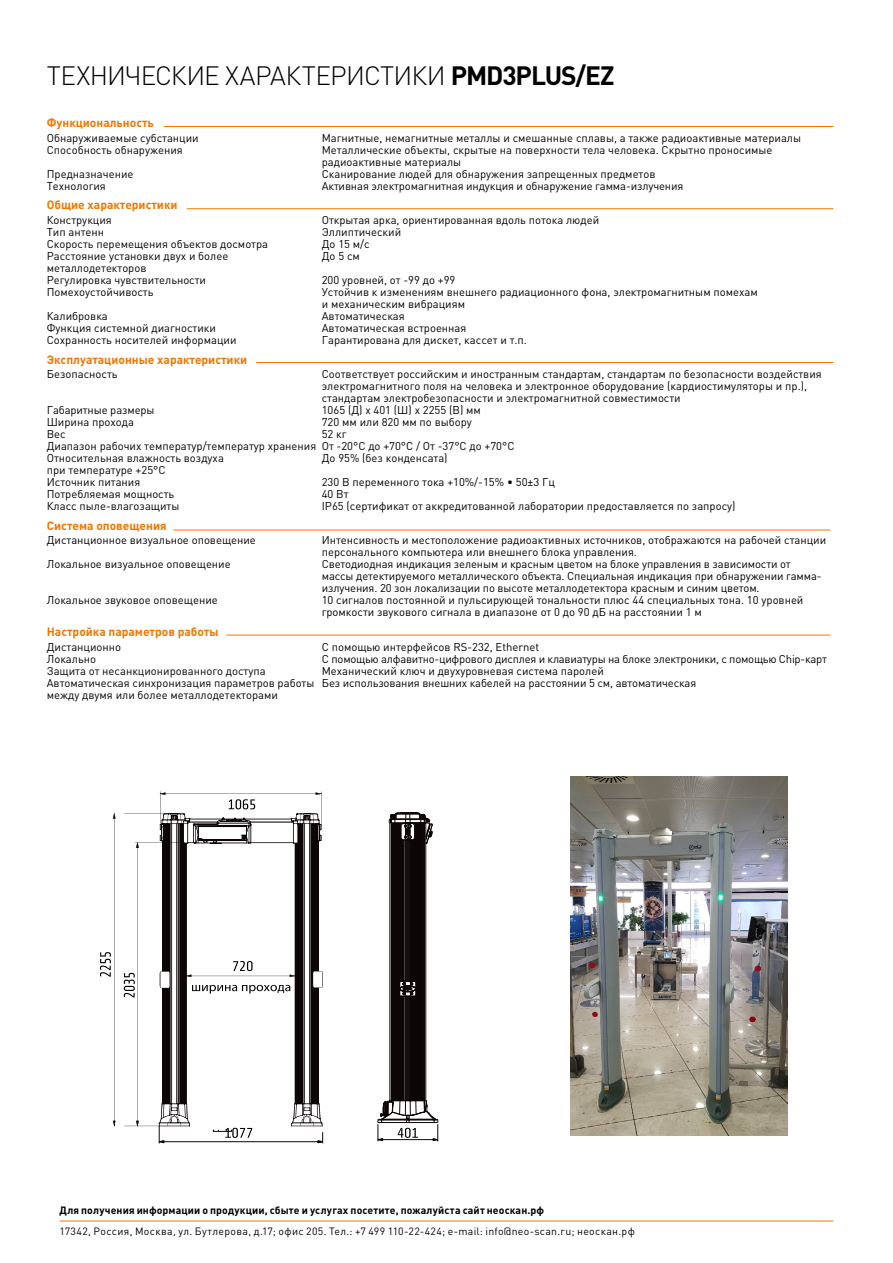
<style>
.page{position:relative;width:893px;height:1263px;background:#fff}
.page>*{position:absolute;margin:0;border:0;box-sizing:border-box;transform-origin:0 0}
.t1{font:300 26.25px "DIN Pro";letter-spacing:-.03em;color:#000}
.t2{font:700 12px "DIN Pro";color:#e70}
.t3{font:11.25px/12px "DIN Pro";color:#000}
.t4{font:10.5px "DIN Pro";letter-spacing:.035em;color:#000}
.t5{font:700 10.5px "DIN Pro";letter-spacing:.015em;color:#000}
.s1{font-weight:700}
</style>
<div class="page">
<hr style="left:60px;top:1220px;width:773px;height:1px;background:#e70">
<hr style="left:164px;top:126px;width:669px;height:1px;background:#e70">
<hr style="left:187px;top:208px;width:646px;height:1px;background:#e70">
<hr style="left:256px;top:362px;width:577px;height:1px;background:#e70">
<hr style="left:226px;top:635px;width:604px;height:1px;background:#e70">
<hr style="left:173px;top:530px;width:657px;height:1px;background:#e70">
<svg style="left:378px;top:812px;width:60px;height:329px"></svg>
<svg style="left:113px;top:813px;width:43px;height:314px"></svg>
<svg style="left:124px;top:813px;width:32px;height:311px"></svg>
<svg style="left:156px;top:792px;width:167px;height:351px"></svg>
<svg style="left:100px;top:952px;width:11px;height:25px"></svg>
<svg style="left:124px;top:973px;width:11px;height:24px"></svg>
<img style="left:571px;top:776px;width:217px;height:359px">
<h1 class="t1" style="left:47px;top:58px;width:569px">ТЕХНИЧЕСКИЕ ХАРАКТЕРИСТИКИ <span class="s1">PMD3PLUS/EZ</span></h1>
<p class="t2" style="left:47px;top:114px;width:109px">Функциональность</p>
<p class="t3" style="left:47px;top:131px;width:153px">Обнаруживаемые субстанции<br>Способность обнаружения</p>
<p class="t3" style="left:47px;top:167px;width:88px">Предназначение<br>Технология</p>
<p class="t2" style="left:47px;top:197px;width:132px">Общие характеристики</p>
<p class="t3" style="left:47px;top:213px;width:223px">Конструкция<br>Тип антенн<br>Скорость перемещения объектов досмотра<br>Расстояние установки двух и более металлодетекторов<br>Регулировка чувствительности<br>Помехоустойчивость</p>
<p class="t3" style="left:47px;top:309px;width:191px">Калибровка<br>Функция системной диагностики<br>Сохранность носителей информации</p>
<p class="t3" style="left:322px;top:131px;width:481px">Магнитные, немагнитные металлы и смешанные сплавы, а также радиоактивные материалы Металлические объекты, скрытые на поверхности тела человека. Скрытно проносимые радиоактивные материалы<br>Сканирование людей для обнаружения запрещенных предметов<br>Активная электромагнитная индукция и обнаружение гамма-излучения</p>
<p class="t3" style="left:322px;top:213px;width:279px">Открытая арка, ориентированная вдоль потока людей<br>Эллиптический<br>До 15 м/с<br>До 5 см</p>
<p class="t3" style="left:322px;top:273px;width:438px">200 уровней, от -99 до +99<br>Устойчив к изменениям внешнего радиационного фона, электромагнитным помехам и механическим вибрациям<br>Автоматическая<br>Автоматическая встроенная<br>Гарантирована для дискет, кассет и т.п.</p>
<p class="t2" style="left:47px;top:351px;width:202px">Эксплуатационные характеристики</p>
<p class="t3" style="left:47px;top:367px;width:72px">Безопасность</p>
<p class="t3" style="left:47px;top:403px;width:271px">Габаритные размеры<br>Ширина прохода<br>Вес<br>Диапазон рабочих температур/температур хранения<br>Относительная влажность воздуха<br>при температуре +25°C<br>Источник питания<br>Потребляемая мощность<br>Класс пыле-влагозащиты</p>
<p class="t3" style="left:322px;top:368px;width:501px">Соответствует российским и иностранным стандартам, стандартам по безопасности воздействия электромагнитного поля на человека и электронное оборудование (кардиостимуляторы и пр.), стандартам электробезопасности и электромагнитной совместимости<br>1065 (Д) х 401 (Ш) х 2255 (В) мм<br>720 мм или 820 мм по выбору<br>52 кг<br>От -20°С до +70°С / От -37°C до +70°C<br>До 95% (без конденсата)</p>
<p class="t3" style="left:322px;top:476px;width:415px">230 В переменного тока +10%/-15% • 50±3 Гц<br>40 Вт<br>IP65 (сертификат от аккредитованной лаборатории предоставляется по запросу)</p>
<p class="t2" style="left:47px;top:517px;width:121px">Система оповещения</p>
<p class="t3" style="left:47px;top:528px;width:211px;line-height:24px">Дистанционное визуальное оповещение<br>Локальное визуальное оповещение</p>
<p class="t3" style="left:47px;top:594px;width:173px">Локальное звуковое оповещение</p>
<p class="t3" style="left:322px;top:534px;width:506px">Интенсивность и местоположение радиоактивных источников, отображаются на рабочей станции персонального компьютера или внешнего блока управления.<br>Светодиодная индикация зеленым и красным цветом на блоке управления в зависимости от<br>массы детектируемого металлического объекта. Специальная индикация при обнаружении гамма&shy;излучения. 20 зон локализации по высоте металлодетектора красным и синим цветом.<br>10 сигналов постоянной и пульсирующей тональности плюс 44 специальных тона. 10 уровней громкости звукового сигнала в диапазоне от 0 до 90 дБ на расстоянии 1 м</p>
<p class="t2" style="left:47px;top:623px;width:173px">Настройка параметров работы</p>
<p class="t3" style="left:47px;top:640px;width:269px">Дистанционно<br>Локально<br>Защита от несанкционированного доступа<br>Автоматическая синхронизация параметров работы между двумя или более металлодетекторами</p>
<p class="t3" style="left:322px;top:640px;width:507px">C помощью интерфейсов RS-232, Ethernet<br>C помощью алфавитно-цифрового дисплея и клавиатуры на блоке электроники, с помощью Chip-карт Механический ключ и двухуровневая система паролей<br>Без использования внешних кабелей на расстоянии 5 см, автоматическая</p>
<p class="t5" style="left:60px;top:1203px;width:486px">Для получения информации о продукции, сбыте и услугах посетите, пожалуйста сайт неоскан.рф</p>
<p class="t4" style="left:60px;top:1224px;width:577px">17342, Россия, Москва, ул. Бутлерова, д.17; офис 205. Тел.: +7 499 110-22-424; e-mail: info@neo-scan.ru; неоскан.рф</p>
</div>
